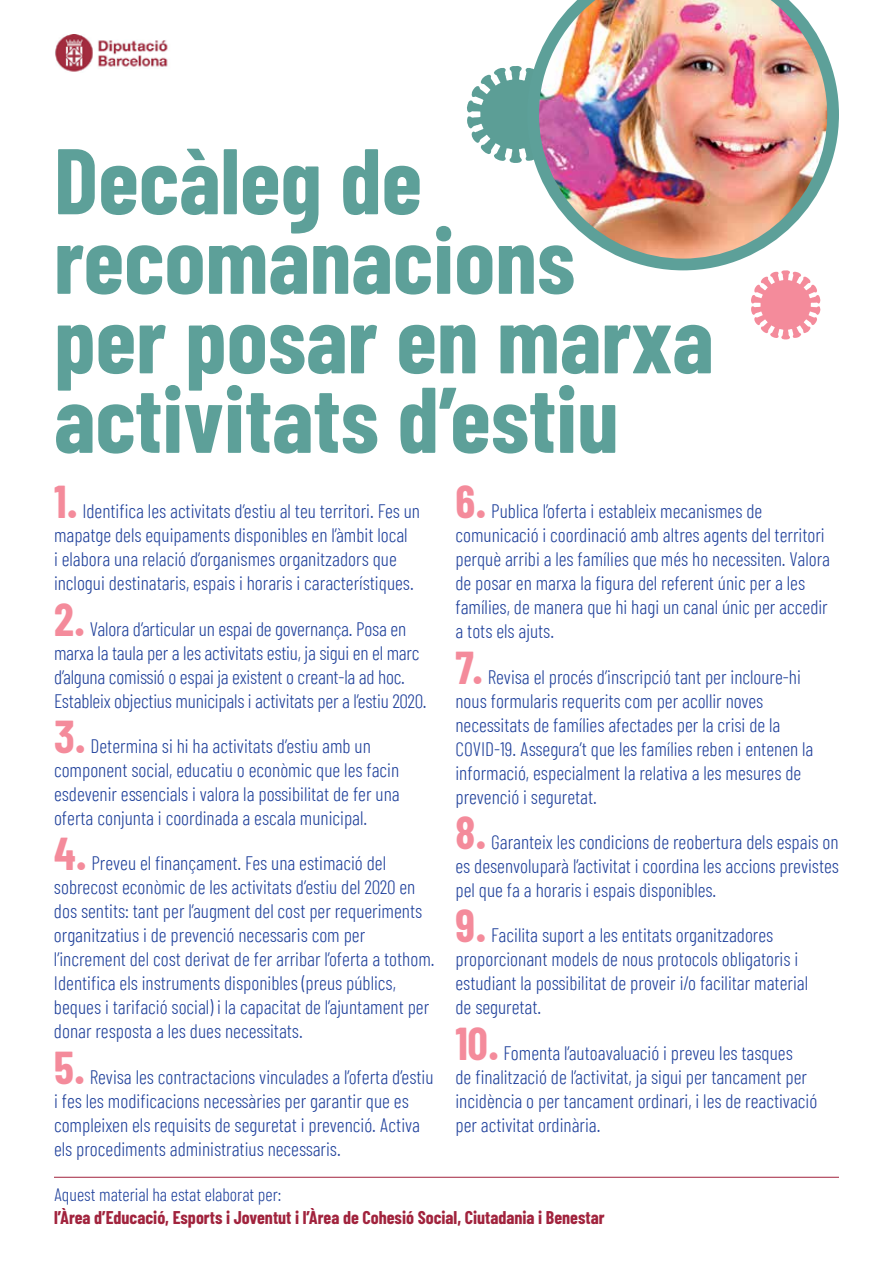
<style>
.page{position:relative;width:893px;height:1263px;background:#fff}
.page>*{position:absolute;margin:0;border:0;box-sizing:border-box;transform-origin:0 0}
.t1{font:700 93px/79.5px "Barlow Condensed";color:#5da099}
.t2{font:700 45px "Barlow Condensed";color:#f48b9b}
.t3{font:300 19.5px/24px "Barlow Condensed";color:#20419b}
.t4{font:700 18px "Barlow Condensed";color:#a1233d}
.t5{font:300 18px "Barlow Condensed";color:#20419b}
</style>
<div class="page">
<img style="left:55px;top:34px;width:38px;height:38px">
<img style="left:98px;top:40px;width:70px;height:27px">
<svg style="left:751px;top:270px;width:69px;height:69px"></svg>
<svg style="left:467px;top:66px;width:60px;height:97px"></svg>
<svg style="left:527px;top:55px;width:312px;height:215px"></svg>
<img style="left:539px;top:0;width:288px;height:259px">
<hr style="left:54px;top:1177px;width:785px;height:1px;background:#a1233d">
<h1 class="t1" style="left:54px;top:139px;width:661px">Decàleg de recomanacions<br>per posar en marxa activitats d’estiu</h1>
<h2 class="t2" style="left:54px;top:474px;width:26px">1.</h2>
<h2 class="t2" style="left:455px;top:474px;width:33px">6.</h2>
<p class="t3" style="left:54px;top:501px;width:368px;text-indent:28px">Identifica les activitats d’estiu al teu territori. Fes un mapatge dels equipaments disponibles en l’àmbit local<br>i elabora una relació d’organismes organitzadors que inclogui destinataris, espais i horaris i característiques.</p>
<h2 class="t2" style="left:54px;top:592px;width:33px">2.</h2>
<p class="t3" style="left:455px;top:501px;width:376px;text-indent:36px">Publica l’oferta i estableix mecanismes de comunicació i coordinació amb altres agents del territori perquè arribi a les famílies que més ho necessiten. Valora de posar en marxa la figura del referent únic per a les famílies, de manera que hi hagi un canal únic per accedir a tots els ajuts.</p>
<h2 class="t2" style="left:455px;top:640px;width:30px">7.</h2>
<p class="t3" style="left:54px;top:618px;width:374px;text-indent:36px">Valora d’articular un espai de governança. Posa en marxa la taula per a les activitats estiu, ja sigui en el marc d’alguna comissió o espai ja existent o creant-la ad hoc.<br>Estableix objectius municipals i activitats per a l’estiu 2020.</p>
<h2 class="t2" style="left:54px;top:709px;width:34px">3.</h2>
<p class="t3" style="left:455px;top:666px;width:359px;text-indent:32px">Revisa el procés d’inscripció tant per incloure-hi nous formularis requerits com per acollir noves necessitats de famílies afectades per la crisi de la COVID-19. Assegura’t que les famílies reben i entenen la informació, especialment la relativa a les mesures de prevenció i seguretat.</p>
<h2 class="t2" style="left:455px;top:805px;width:33px">8.</h2>
<p class="t3" style="left:54px;top:735px;width:347px;text-indent:37px">Determina si hi ha activitats d’estiu amb un component social, educatiu o econòmic que les facin esdevenir essencials i valora la possibilitat de fer una oferta conjunta i coordinada a escala municipal.</p>
<h2 class="t2" style="left:54px;top:826px;width:35px">4.</h2>
<p class="t3" style="left:455px;top:831px;width:385px;text-align:justify;text-indent:36px">Garanteix les condicions de reobertura dels espais on es desenvoluparà l’activitat i coordina les accions previstes pel que fa a horaris i espais disponibles.</p>
<h2 class="t2" style="left:455px;top:898px;width:33px">9.</h2>
<p class="t3" style="left:54px;top:852px;width:382px;text-indent:37px">Preveu el finançament. Fes una estimació del sobrecost econòmic de les activitats d’estiu del 2020 en dos sentits: tant per l’augment del cost per requeriments organitzatius i de prevenció necessaris com per l’increment del cost derivat de fer arribar l’oferta a tothom.<br>Identifica els instruments disponibles (preus públics, beques i tarifació social) i la capacitat de l’ajuntament per donar resposta a les dues necessitats.</p>
<h2 class="t2" style="left:54px;top:1039px;width:33px">5.</h2>
<p class="t3" style="left:455px;top:924px;width:354px;text-indent:36px">Facilita suport a les entitats organitzadores proporcionant models de nous protocols obligatoris i estudiant la possibilitat de proveir i/o facilitar material de seguretat.</p>
<h2 class="t2" style="left:455px;top:1015px;width:46px">10.</h2>
<p class="t3" style="left:455px;top:1042px;width:363px;text-indent:48px">Fomenta l’autoavaluació i preveu les tasques<br>de finalització de l’activitat, ja sigui per tancament per incidència o per tancament ordinari, i les de reactivació per activitat ordinària.</p>
<p class="t3" style="left:54px;top:1066px;width:381px;text-indent:36px">Revisa les contractacions vinculades a l’oferta d’estiu i fes les modificacions necessàries per garantir que es compleixen els requisits de seguretat i prevenció. Activa els procediments administratius necessaris.</p>
<p class="t5" style="left:54px;top:1187px;width:229px">Aquest material ha estat elaborat per:</p>
<p class="t4" style="left:54px;top:1206px;width:552px">l’Àrea d’Educació, Esports i Joventut i l’Àrea de Cohesió Social, Ciutadania i Benestar</p>
</div>
